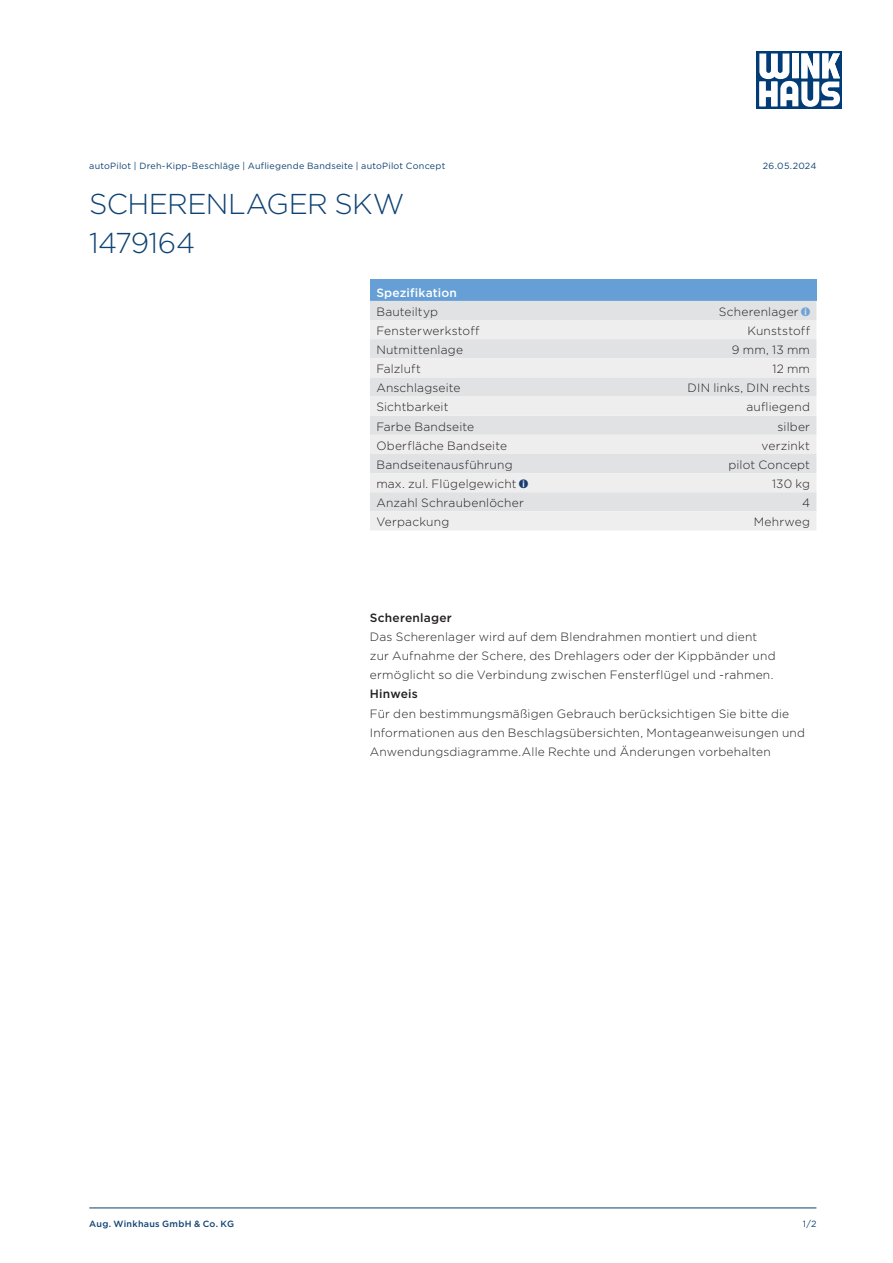
<style>
.page{position:relative;width:893px;height:1263px;background:#fff}
.page>*{position:absolute;margin:0;border:0;box-sizing:border-box;transform-origin:0 0}
.Headline{font:300 28.65px/38.2px "Gotham";letter-spacing:-.02em;color:#0f4272}
.Text{font:300 12px/19.2px "Gotham";letter-spacing:.015em;color:#231f20}
.Datenzelle_links{font:300 12px "Gotham";letter-spacing:.015em;color:#231f20}
.Datenzelle_rechts{font:300 12px "Gotham";letter-spacing:.02em;color:#231f20}
.Subheader_L2{font:500 12px "Gotham";letter-spacing:.015em;color:#231f20}
.Headerzelle{font:500 12px "Gotham";letter-spacing:.015em;color:#fff}
.Kopfzeile{font:9px "Gotham";letter-spacing:.025em;color:#0f4272}
.Fußzeile{font:500 9px "Gotham";letter-spacing:.03em;color:#0f4272}
.Fußzeile-2{font:9px "Gotham";color:#0f4272}
.s1{font-family:"Info Button";font-weight:400;font-size:14.1px;color:#6fa3d6}
.s2{font-family:"Info Button";font-weight:400;font-size:14.1px;color:#183c71}
</style>
<div class="page">
<div style="left:757px;top:51px;width:85px;height:58px;background:#013c77"></div>
<svg style="left:759px;top:53px;width:81px;height:54px"></svg>
<hr style="left:89px;top:1208px;width:727px;height:1px;background:#0f4272">
<div style="left:370px;top:280px;width:446px;height:21px;background:#669fd5"></div>
<div style="left:370px;top:301px;width:446px;height:19px;background:#e1e2e4"></div>
<svg style="left:370px;top:320px;width:446px;height:210px;background:#e8e8ea"></svg>
<p class="Kopfzeile" style="left:89px;top:160px;width:357px">autoPilot | Dreh-Kipp-Beschläge | Aufliegende Bandseite | autoPilot Concept</p>
<p class="Kopfzeile" style="left:763px;top:160px;width:55px">26.05.2024</p>
<p class="Headline" style="left:89px;top:184px;width:317px">SCHERENLAGER SKW<br>1479164</p>
<p class="Headerzelle" style="left:376px;top:284px;width:82px">Spezifikation</p>
<p class="Datenzelle_links" style="left:376px;top:304px;width:63px">Bauteiltyp</p>
<p class="Datenzelle_rechts" style="left:719px;top:304px;width:93px">Scherenlager <span class="s1">i</span></p>
<p class="Datenzelle_links" style="left:376px;top:323px;width:105px">Fensterwerkstoff</p>
<p class="Datenzelle_rechts" style="left:747px;top:323px;width:64px">Kunststoff</p>
<p class="Datenzelle_links" style="left:376px;top:342px;width:88px">Nutmittenlage</p>
<p class="Datenzelle_rechts" style="left:732px;top:342px;width:80px">9 mm, 13 mm</p>
<p class="Datenzelle_links" style="left:376px;top:361px;width:46px">Falzluft</p>
<p class="Datenzelle_rechts" style="left:772px;top:361px;width:39px">12 mm</p>
<p class="Datenzelle_links" style="left:376px;top:380px;width:86px">Anschlagseite</p>
<p class="Datenzelle_rechts" style="left:687px;top:380px;width:124px">DIN links, DIN rechts</p>
<p class="Datenzelle_links" style="left:376px;top:400px;width:74px">Sichtbarkeit</p>
<p class="Datenzelle_rechts" style="left:746px;top:400px;width:65px">aufliegend</p>
<p class="Datenzelle_links" style="left:376px;top:419px;width:99px">Farbe Bandseite</p>
<p class="Datenzelle_rechts" style="left:778px;top:419px;width:34px">silber</p>
<p class="Datenzelle_links" style="left:376px;top:438px;width:132px">Oberfläche Bandseite</p>
<p class="Datenzelle_rechts" style="left:761px;top:438px;width:50px">verzinkt</p>
<p class="Datenzelle_links" style="left:376px;top:457px;width:138px">Bandseitenausführung</p>
<p class="Datenzelle_rechts" style="left:728px;top:457px;width:83px">pilot Concept</p>
<p class="Datenzelle_links" style="left:376px;top:476px;width:153px">max. zul. Flügelgewicht <span class="s2">i</span></p>
<p class="Datenzelle_rechts" style="left:772px;top:476px;width:39px">130 kg</p>
<p class="Datenzelle_links" style="left:376px;top:495px;width:149px">Anzahl Schraubenlöcher</p>
<p class="Datenzelle_rechts" style="left:802px;top:495px;width:9px">4</p>
<p class="Datenzelle_links" style="left:376px;top:514px;width:74px">Verpackung</p>
<p class="Datenzelle_rechts" style="left:754px;top:514px;width:58px">Mehrweg</p>
<p class="Subheader_L2" style="left:370px;top:610px;width:83px">Scherenlager</p>
<p class="Text" style="left:370px;top:627px;width:407px">Das Scherenlager wird auf dem Blendrahmen montiert und dient zur Aufnahme der Schere, des Drehlagers oder der Kippbänder und ermöglicht so die Verbindung zwischen Fensterflügel und -rahmen.</p>
<p class="Subheader_L2" style="left:370px;top:686px;width:49px">Hinweis</p>
<p class="Text" style="left:370px;top:703px;width:437px">Für den bestimmungsmäßigen Gebrauch berücksichtigen Sie bitte die<br>Informationen aus den Beschlagsübersichten, Montageanweisungen und<br>Anwendungsdiagramme.Alle Rechte und Änderungen vorbehalten</p>
<p class="Fußzeile" style="left:89px;top:1218px;width:146px">Aug. Winkhaus GmbH &amp; Co. KG</p>
<p class="Fußzeile-2" style="left:803px;top:1218px;width:15px">1/2</p>
</div>
